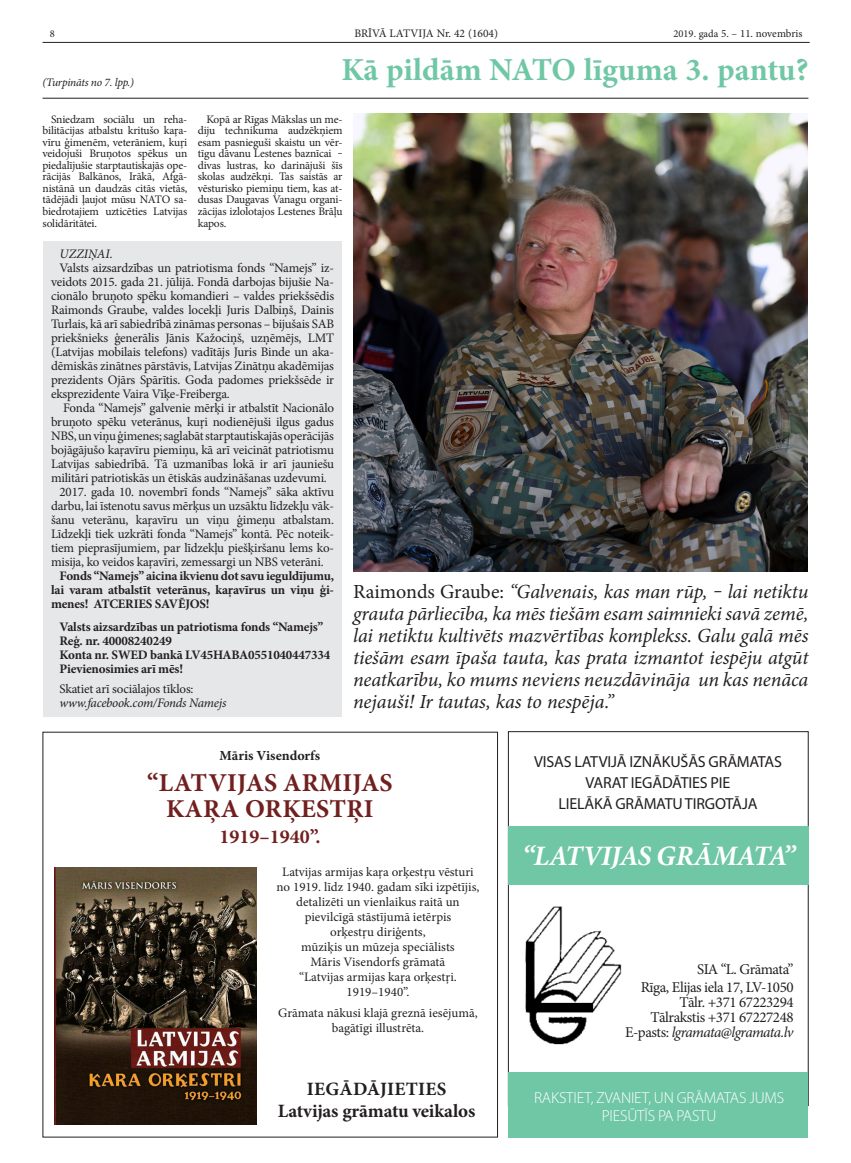
<style>
.page{position:relative;width:851px;height:1163px;background:#fff}
.page>*{position:absolute;margin:0;border:0;box-sizing:border-box;transform-origin:0 0}
.t1{font:700 32px "Minion Pro";color:#70c7a5}
.t2{font:italic 700 28.1px "Minion Pro";letter-spacing:-.01em;color:#fff}
.t3{font:700 25.7px/26px "Minion Pro";letter-spacing:.01em;color:#71201f;text-align:center}
.t4{font:italic 20px/22px "Minion Pro";letter-spacing:-.005em;color:#231f20;text-align:justify}
.t5{font:700 19.8px "Minion Pro";color:#71201f}
.t6{font:700 18.8px/22px "Minion Pro";letter-spacing:-.005em;color:#231f20}
.t7{font:16px "Myriad Pro";letter-spacing:-.01em;color:#231f20}
.t8{font:300 16px/18px "Myriad Pro";letter-spacing:-.01em;color:#fff;text-align:center}
.t9{font:15px/15px "Minion Pro";letter-spacing:-.03em;color:#231f20;text-align:right}
.t10{font:700 13.9px "Minion Pro";color:#231f20}
.t11{font:13px/14px "Minion Pro";letter-spacing:-.015em;color:#231f20;text-align:justify}
.t12{font:700 13px/14px "Minion Pro";letter-spacing:-.015em;color:#231f20;text-align:justify}
.t13{font:italic 13px "Minion Pro";letter-spacing:-.02em;color:#231f20}
.t14{font:12.9px/15px "Minion Pro";color:#231f20;text-align:center}
.t15{font:11.5px/11.5px "Minion Pro";letter-spacing:-.015em;color:#231f20;text-align:justify}
.t16{font:italic 11.5px "Minion Pro";letter-spacing:-.025em;color:#231f20}
.t17{font:11px "Minion Pro";letter-spacing:-.005em;color:#231f20}
.t18{font:10.5px "Minion Pro";color:#231f20}
.s1{font-size:10.5px}
.s2{font-style:normal}
.s3{font-style:italic}
</style>
<div class="page">
<hr style="left:43px;top:42px;width:766px;height:1px;background:#231f20">
<div style="left:43px;top:241px;width:299px;height:475px;background:#e6e7e9"></div>
<div style="left:508px;top:826px;width:300px;height:58px;background:#70c7a5"></div>
<div style="left:508px;top:1071px;width:300px;height:66px;background:#70c7a5"></div>
<img style="left:525px;top:906px;width:97px;height:139px">
<hr style="left:43px;top:98px;width:765px;height:1px;background:#231f20">
<img style="left:353px;top:113px;width:454px;height:458px">
<img style="left:54px;top:867px;width:202px;height:256px">
<p class="t18" style="left:50px;top:26px;width:7px">8</p>
<p class="t15" style="left:354px;top:28px;width:145px">BRĪVĀ LATVIJA Nr. 42 (1604)</p>
<p class="t17" style="left:673px;top:26px;width:130px"><span class="s1">2019. gada</span> 5. – 11. novembris</p>
<p class="t16" style="left:43px;top:75px;width:93px">(Turpināts no 7. lpp.)</p>
<p class="t15" style="left:43px;top:113px;width:146px;text-indent:8px">Sniedzam sociālu un reha&shy;bilitācijas atbalstu kritušo kaŗa&shy;vīru ģimenēm, veterāniem, kuŗi veidojuši Bruņotos spēkus un piedalījušie starptautiskajās ope&shy;rācijās Balkānos, Irākā, Afgā&shy;nistānā un daudzās citās vietās, tādējādi ļaujot mūsu NATO sa&shy;biedrotajiem uzticēties Latvijas solidāritātei.</p>
<h1 class="t1" style="left:341px;top:47px;width:468px">Kā pildām NATO līguma 3. pantu?</h1>
<p class="t15" style="left:198px;top:113px;width:146px;text-indent:9px">Kopā ar Rīgas Mākslas un me&shy;diju technikuma audzēkņiem esam pasnieguši skaistu un vēr&shy;tīgu dāvanu Lestenes baznīcai ‒ divas lustras, ko darinājuši šīs skolas audzēkņi. Tas saistās ar vēsturisko piemiņu tiem, kas at&shy;dusas Daugavas Vanagu organi&shy;zācijas izlolotajos Lestenes Brāļu kapos.</p>
<p class="t13" style="left:60px;top:245px;width:55px">Uzziņai .</p>
<p class="t11" style="left:51px;top:261px;width:284px;text-indent:9px">Valsts aizsardzības un patriotisma fonds “Namejs” iz&shy;veidots 2015. gada 21. jūlijā. Fondā darbojas bijušie Na&shy;cionālo bruņoto spēku komandieri – valdes priekšsēdis Raimonds Graube, valdes locekļi Juris Dalbiņš, Dainis Turlais, kā arī sabiedrībā zināmas personas – bijušais SAB priekšnieks ģenerālis Jānis Kažociņš, uzņēmējs, LMT (Latvijas mobilais telefons) vadītājs Juris Binde un aka&shy;dēmiskās zinātnes pārstāvis, Latvijas Zinātņu akadēmijas prezidents Ojārs Spārītis. Goda padomes priekšsēde ir eksprezidente Vaira Vīķe-Freiberga.</p>
<p class="t11" style="left:63px;top:401px;width:272px">Fonda “Namejs” galvenie mērķi ir atbalstīt Nacionālo</p>
<p class="t11" style="left:51px;top:415px;width:284px">bruņoto spēku veterānus, kuŗi nodienējuši ilgus gadus</p>
<p class="t11" style="left:51px;top:429px;width:284px">NBS, un viņu ģimenes; saglabāt starptautiskajās operācijās</p>
<p class="t11" style="left:51px;top:443px;width:284px">bojāgājušo kaŗavīru piemiņu, kā arī veicināt patriotismu</p>
<p class="t11" style="left:51px;top:457px;width:284px">Latvijas sabiedrībā. Tā uzmanības lokā ir arī jauniešu</p>
<p class="t11" style="left:51px;top:471px;width:277px">militāri patriotiskās un ētiskās audzināšanas uzdevumi.</p>
<p class="t11" style="left:60px;top:485px;width:276px">2017. gada 10. novembrī fonds “Namejs” sāka aktīvu</p>
<p class="t11" style="left:51px;top:499px;width:284px">darbu, lai īstenotu savus mērķus un uzsāktu līdzekļu vāk-</p>
<p class="t11" style="left:51px;top:513px;width:284px">šanu veterānu, kaŗavīru un viņu ģimeņu atbalstam.</p>
<p class="t11" style="left:51px;top:527px;width:284px">Līdzekļi tiek uzkrāti fonda “Namejs” kontā. Pēc noteik-</p>
<p class="t11" style="left:51px;top:541px;width:284px">tiem pieprasījumiem, par līdzekļu piešķiršanu lems ko-</p>
<p class="t11" style="left:51px;top:555px;width:274px">misija, ko veidos kaŗavīri, zemessargi un NBS veterāni.</p>
<p class="t12" style="left:51px;top:569px;width:284px;text-indent:9px">Fonds “Namejs” aicina ikvienu dot savu ieguldījumu, lai varam atbalstīt veterānus, kaŗavīrus un viņu ģi&shy;menes! ATCERIES SAVĒJOS!</p>
<p class="t12" style="left:60px;top:619px;width:272px;text-align:left">Valsts aizsardzības un patriotisma fonds “Namejs” Reģ. nr. 40008240249<br>Konta nr. SWED bankā LV45HABA0551040447334<br>Pievienosimies arī mēs!</p>
<p class="t11" style="left:60px;top:681px;width:135px">Skatiet arī sociālajos tīklos:</p>
<p class="t13" style="left:60px;top:693px;width:168px">www.facebook.com/Fonds Namejs</p>
<p class="t4" style="left:353px;top:580px;width:457px"><span class="s2">Raimonds Graube:</span> “Galvenais, kas man rūp, ‒ lai netiktu grauta pārliecība, ka mēs tiešām esam saimnieki savā zemē, lai netiktu kultivēts mazvērtības komplekss. Galu galā mēs tiešām esam īpaša tauta, kas prata izmantot iespēju atgūt neatkarību, ko mums neviens neuzdāvināja un kas nenāca nejauši! Ir tautas, kas to nespēja.”</p>
<p class="t10" style="left:219px;top:745px;width:102px">Māris Visendorfs</p>
<h3 class="t3" style="left:147px;top:769px;width:247px">“LATVIJAS ARMIJAS<br>KAŖA ORĶESTŖI</h3>
<h3 class="t5" style="left:219px;top:823px;width:102px">1919–1940”.</h3>
<p class="t14" style="left:276px;top:864px;width:204px">Latvijas armijas kaŗa orķestŗu vēsturi no 1919. līdz 1940. gadam sīki izpētījis, detalizēti un vienlaikus raitā un pievilcīgā stāstījumā ietērpis<br>orķestŗu diriģents,<br>mūziķis un mūzeja speciālists<br>Māris Visendorfs grāmatā<br>“Latvijas armijas kaŗa orķestŗi.<br>1919–1940”.</p>
<p class="t14" style="left:278px;top:1005px;width:201px">Grāmata nākusi klajā greznā iesējumā, bagātīgi illustrēta.</p>
<h3 class="t6" style="left:278px;top:1077px;width:199px;text-indent:29px">Iegādājieties<br>Latvijas grāmatu veikalos</h3>
<p class="t7" style="left:534px;top:752px;width:249px">VISAS LATVIJĀ IZNĀKUŠĀS GRĀMATAS</p>
<p class="t7" style="left:585px;top:772px;width:146px">VARAT IEGĀDĀTIES PIE</p>
<p class="t7" style="left:558px;top:793px;width:37px">LIELĀKĀ</p>
<p class="t7" style="left:615px;top:793px;width:144px">GRĀMATU TIRGOTĀJA</p>
<h2 class="t2" style="left:522px;top:835px;width:275px">“LATVIJAS GRĀMATA”</h2>
<p class="t9" style="left:640px;top:960px;width:154px;line-height:17.8px">SIA “L. Grāmata”<br>Rīga, Elijas iela 17, LV-1050</p>
<p class="t9" style="left:625px;top:994px;width:170px">Tālr. +371 67223294<br>Tālrakstis +371 67227248<br>E-pasts: <span class="s3">lgramata@lgramata.lv</span></p>
<p class="t8" style="left:534px;top:1087px;width:252px">RAKSTIET, ZVANIET, UN GRĀMATAS JUMS<br>PIESŪTĪS PA PASTU</p>
</div>
